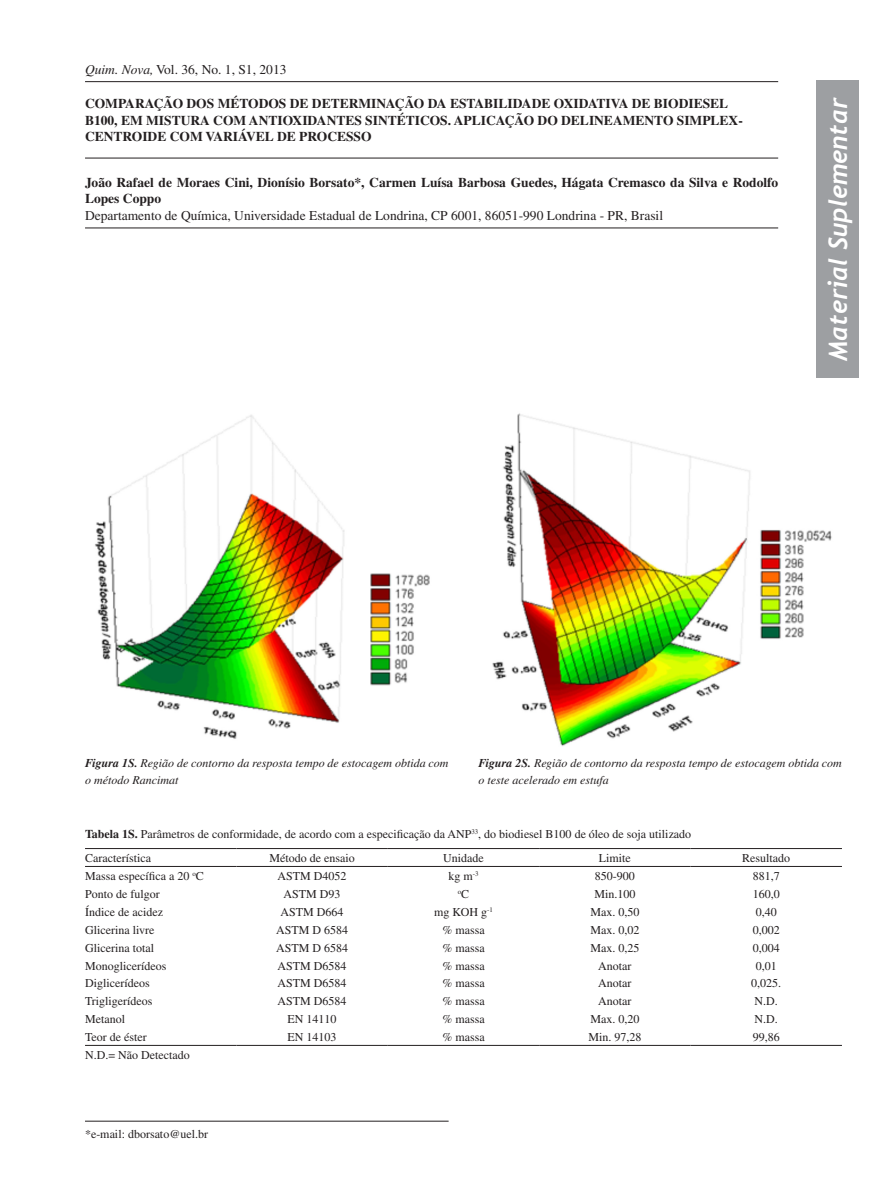
<style>
.page{position:relative;width:893px;height:1191px;background:#fff}
.page>*{position:absolute;margin:0;border:0;box-sizing:border-box;transform-origin:0 0}
.t1{font:italic 700 25.5px "Trebuchet";color:#fff}
.Título{font:700 13.5px/16.5px "Times";color:#231f20}
.Recebido{font:13.5px "Times";color:#231f20}
.Autores{font:700 13.5px/16.5px "Times";color:#231f20}
.Tabela-corpo{font:12px "Times";color:#231f20}
.Figura{font:italic 12px/16.5px "Times";color:#231f20}
.Tabela-título{font:12px "Times";color:#231f20}
.Rodapé{font:12px "Times";color:#231f20}
.Tabela-corpo-2{font:6.9px "Times";color:#231f20}
.s1{font-style:italic}
.s2{font-weight:700}
.s3{font-size:12px}
</style>
<div class="page">
<div style="left:816px;top:81px;width:43px;height:297px;background:#9d9fa2"></div>
<hr style="left:85px;top:1120px;width:364px;height:1px;background:#231f20">
<hr style="left:85px;top:81px;width:693px;height:1px;background:#231f20">
<hr style="left:85px;top:158px;width:693px;height:1px;background:#231f20">
<hr style="left:85px;top:227px;width:693px;height:1px;background:#231f20">
<img style="left:95px;top:415px;width:335px;height:324px">
<img style="left:492px;top:413px;width:340px;height:333px">
<hr style="left:85px;top:848px;width:151px;height:1px;background:#231f20">
<hr style="left:236px;top:848px;width:152px;height:1px;background:#231f20">
<hr style="left:388px;top:848px;width:151px;height:1px;background:#231f20">
<hr style="left:539px;top:848px;width:152px;height:1px;background:#231f20">
<hr style="left:691px;top:848px;width:151px;height:1px;background:#231f20">
<hr style="left:85px;top:866px;width:151px;height:1px;background:#231f20">
<hr style="left:236px;top:866px;width:152px;height:1px;background:#231f20">
<hr style="left:388px;top:866px;width:151px;height:1px;background:#231f20">
<hr style="left:539px;top:866px;width:152px;height:1px;background:#231f20">
<hr style="left:691px;top:866px;width:151px;height:1px;background:#231f20">
<hr style="left:85px;top:1045px;width:151px;height:1px;background:#231f20">
<hr style="left:236px;top:1045px;width:152px;height:1px;background:#231f20">
<hr style="left:388px;top:1045px;width:151px;height:1px;background:#231f20">
<hr style="left:539px;top:1045px;width:152px;height:1px;background:#231f20">
<hr style="left:691px;top:1045px;width:151px;height:1px;background:#231f20">
<p class="Recebido" style="left:85px;top:62px;width:203px"><span class="s1">Quim. Nova,</span> Vol. 36, No. 1, S1, 2013</p>
<p class="Título" style="left:85px;top:95px;width:659px">COMPARAÇÃO DOS MÉTODOS DE DETERMINAÇÃO DA ESTABILIDADE OXIDATIVA DE BIODIESEL<br>B100, EM MISTURA COM ANTIOXIDANTES SINTÉTICOS. APLICAÇÃO DO DELINEAMENTO SIMPLEX-<br>CENTROIDE COM VARIÁVEL DE PROCESSO</p>
<p class="Autores" style="left:85px;top:174px;width:695px">João Rafael de Moraes Cini, Dionísio Borsato*, Carmen Luísa Barbosa Guedes, Hágata Cremasco da Silva e Rodolfo<br>Lopes Coppo</p>
<p class="Recebido" style="left:85px;top:208px;width:580px">Departamento de Química, Universidade Estadual de Londrina, CP 6001, 86051-990 Londrina - PR, Brasil</p>
<h1 class="t1" style="left:822px;top:361px;width:265px;rotate:-90deg">Material Suplementar</h1>
<p class="Figura" style="left:85px;top:755px;width:365px"><span class="s2">Figura 1S.</span> Região de contorno da resposta tempo de estocagem obtida com o método Rancimat</p>
<p class="Figura" style="left:478px;top:755px;width:365px"><span class="s2">Figura 2S.</span> Região de contorno da resposta tempo de estocagem obtida com o teste acelerado em estufa</p>
<p class="Tabela-título" style="left:85px;top:827px;width:608px"><span class="s2">Tabela 1S.</span> Parâmetros de conformidade, de acordo com a especificação da ANP<sup>33</sup>, do biodiesel B100 de óleo de soja utilizado</p>
<p class="Tabela-corpo" style="left:85px;top:851px;width:67px">Característica</p>
<p class="Tabela-corpo" style="left:269px;top:851px;width:87px">Método de ensaio</p>
<p class="Tabela-corpo" style="left:443px;top:851px;width:42px">Unidade</p>
<p class="Tabela-corpo" style="left:599px;top:851px;width:34px">Limite</p>
<p class="Tabela-corpo" style="left:742px;top:851px;width:49px">Resultado</p>
<p class="Tabela-corpo" style="left:85px;top:869px;width:120px">Massa específica a 20 <sup>o</sup>C</p>
<p class="Tabela-corpo" style="left:278px;top:869px;width:70px">ASTM D4052</p>
<p class="Tabela-corpo" style="left:448px;top:869px;width:32px">kg m<sup>-3</sup></p>
<p class="Tabela-corpo" style="left:595px;top:869px;width:41px">850-900</p>
<p class="Tabela-corpo" style="left:753px;top:869px;width:28px">881,7</p>
<p class="Tabela-corpo" style="left:85px;top:887px;width:76px">Ponto de fulgor</p>
<p class="Tabela-corpo" style="left:284px;top:887px;width:58px">ASTM D93</p>
<p class="Tabela-corpo-2" style="left:458px;top:887px;width:13px">o<span class="s3">C</span></p>
<p class="Tabela-corpo" style="left:594px;top:887px;width:43px">Min.100</p>
<p class="Tabela-corpo" style="left:753px;top:887px;width:28px">160,0</p>
<p class="Tabela-corpo" style="left:85px;top:905px;width:79px">Índice de acidez</p>
<p class="Tabela-corpo" style="left:281px;top:905px;width:64px">ASTM D664</p>
<p class="Tabela-corpo" style="left:434px;top:905px;width:60px">mg KOH g<sup>-1</sup></p>
<p class="Tabela-corpo" style="left:590px;top:905px;width:50px">Max. 0,50</p>
<p class="Tabela-corpo" style="left:756px;top:905px;width:22px">0,40</p>
<p class="Tabela-corpo" style="left:85px;top:923px;width:71px">Glicerina livre</p>
<p class="Tabela-corpo" style="left:276px;top:923px;width:73px">ASTM D 6584</p>
<p class="Tabela-corpo" style="left:442px;top:923px;width:44px">% massa</p>
<p class="Tabela-corpo" style="left:590px;top:923px;width:50px">Max. 0,02</p>
<p class="Tabela-corpo" style="left:753px;top:923px;width:28px">0,002</p>
<p class="Tabela-corpo" style="left:85px;top:941px;width:70px">Glicerina total</p>
<p class="Tabela-corpo" style="left:276px;top:941px;width:73px">ASTM D 6584</p>
<p class="Tabela-corpo" style="left:442px;top:941px;width:44px">% massa</p>
<p class="Tabela-corpo" style="left:590px;top:941px;width:50px">Max. 0,25</p>
<p class="Tabela-corpo" style="left:753px;top:941px;width:28px">0,004</p>
<p class="Tabela-corpo" style="left:85px;top:958px;width:83px">Monoglicerídeos</p>
<p class="Tabela-corpo" style="left:278px;top:958px;width:70px">ASTM D6584</p>
<p class="Tabela-corpo" style="left:442px;top:958px;width:44px">% massa</p>
<p class="Tabela-corpo" style="left:598px;top:958px;width:35px">Anotar</p>
<p class="Tabela-corpo" style="left:756px;top:958px;width:22px">0,01</p>
<p class="Tabela-corpo" style="left:85px;top:976px;width:66px">Diglicerídeos</p>
<p class="Tabela-corpo" style="left:278px;top:976px;width:70px">ASTM D6584</p>
<p class="Tabela-corpo" style="left:442px;top:976px;width:44px">% massa</p>
<p class="Tabela-corpo" style="left:598px;top:976px;width:35px">Anotar</p>
<p class="Tabela-corpo" style="left:751px;top:976px;width:31px">0,025.</p>
<p class="Tabela-corpo" style="left:85px;top:994px;width:69px">Trigligerídeos</p>
<p class="Tabela-corpo" style="left:278px;top:994px;width:70px">ASTM D6584</p>
<p class="Tabela-corpo" style="left:442px;top:994px;width:44px">% massa</p>
<p class="Tabela-corpo" style="left:598px;top:994px;width:35px">Anotar</p>
<p class="Tabela-corpo" style="left:755px;top:994px;width:25px">N.D.</p>
<p class="Tabela-corpo" style="left:85px;top:1012px;width:41px">Metanol</p>
<p class="Tabela-corpo" style="left:288px;top:1012px;width:50px">EN 14110</p>
<p class="Tabela-corpo" style="left:442px;top:1012px;width:44px">% massa</p>
<p class="Tabela-corpo" style="left:590px;top:1012px;width:50px">Max. 0,20</p>
<p class="Tabela-corpo" style="left:755px;top:1012px;width:25px">N.D.</p>
<p class="Tabela-corpo" style="left:85px;top:1030px;width:63px">Teor de éster</p>
<p class="Tabela-corpo" style="left:288px;top:1030px;width:50px">EN 14103</p>
<p class="Tabela-corpo" style="left:442px;top:1030px;width:44px">% massa</p>
<p class="Tabela-corpo" style="left:588px;top:1030px;width:55px">Min. 97,28</p>
<p class="Tabela-corpo" style="left:753px;top:1030px;width:28px">99,86</p>
<p class="Tabela-corpo" style="left:85px;top:1048px;width:106px">N.D.= Não Detectado</p>
<p class="Rodapé" style="left:85px;top:1127px;width:125px">*e-mail: dborsato@uel.br</p>
</div>
